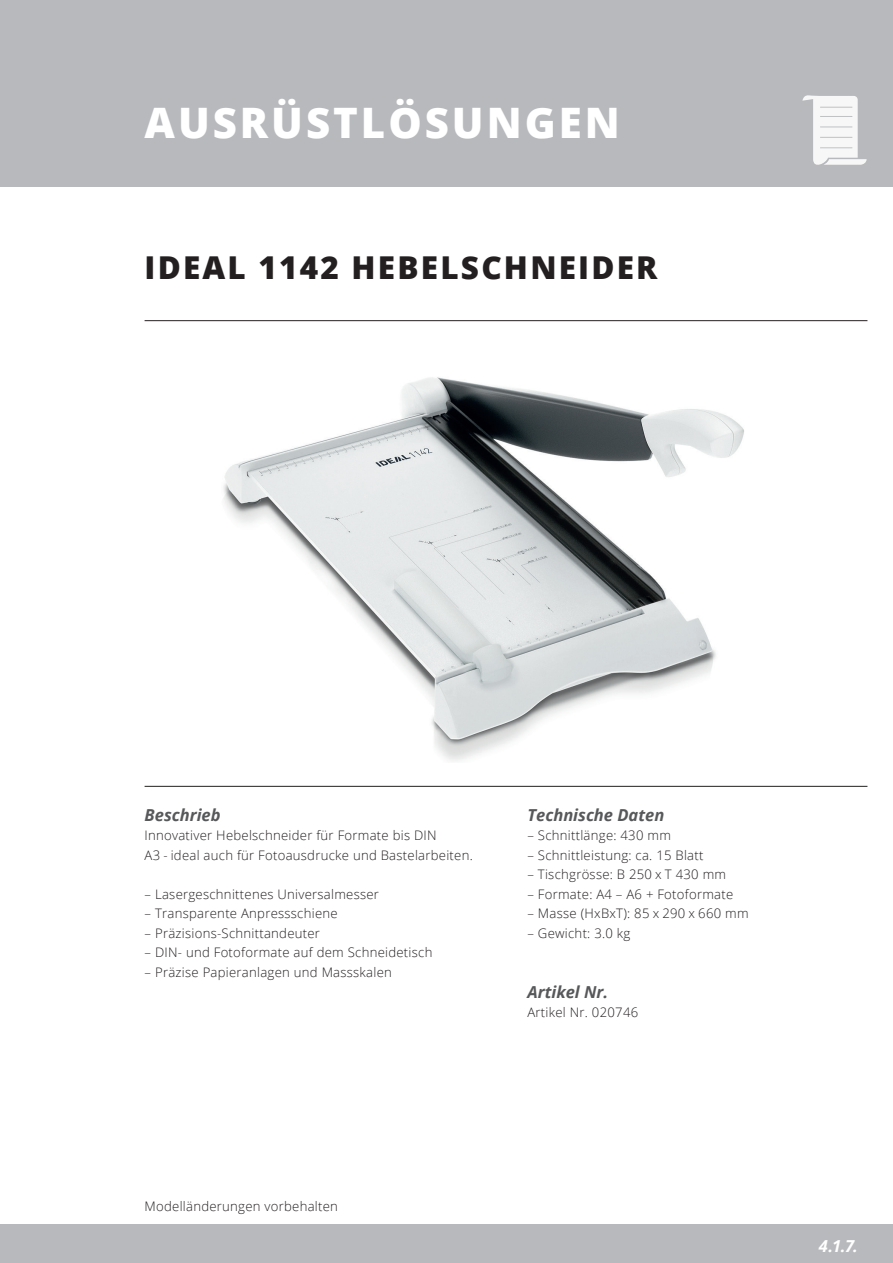
<style>
.page{position:relative;width:893px;height:1263px;background:#fff}
.page>*{position:absolute;margin:0;border:0;box-sizing:border-box;transform-origin:0 0}
.t1{font:800 42px "Open Sans";letter-spacing:.07em;color:#fff}
._01_Produkttiel{font:800 31.5px "Open Sans";letter-spacing:.07em;color:#231f20}
._02_Übertitel{font:italic 700 16.5px "Open Sans";color:#57585a}
._03_lauftext{font:italic 700 16.5px "Open Sans";color:#57585a}
._01_Produkttiel-2{font:italic 700 16.5px "Open Sans";color:#fff}
._03_lauftext-2{font:300 13.2px/19.5px "Open Sans";letter-spacing:.02em;color:#231f20}
</style>
<div class="page">
<img style="left:223px;top:377px;width:521px;height:384px">
<hr style="left:145px;top:320px;width:722px;height:1px;background:#231f20">
<hr style="left:145px;top:786px;width:722px;height:1px;background:#231f20">
<div style="left:0;top:1225px;width:893px;height:38px;background:#b8b9bc"></div>
<div style="left:0;top:0;width:893px;height:187px;background:#b8b9bc"></div>
<svg style="left:802px;top:95px;width:65px;height:70px"></svg>
<h1 class="t1" style="left:145px;top:91px;width:477px">AUSRÜSTLÖSUNGEN</h1>
<p class="_01_Produkttiel" style="left:145px;top:244px;width:515px">IDEAL 1142 HEBELSCHNEIDER</p>
<p class="_02_Übertitel" style="left:145px;top:803px;width:78px">Beschrieb</p>
<p class="_03_lauftext-2" style="left:145px;top:825px;width:330px">Innovativer Hebelschneider für Formate bis DIN<br>A3 - ideal auch für Fotoausdrucke und Bastelarbeiten.</p>
<p class="_03_lauftext-2" style="left:145px;top:884px;width:236px">– Lasergeschnittenes Universalmesser</p>
<p class="_03_lauftext-2" style="left:145px;top:903px;width:195px">– Transparente Anpressschiene</p>
<p class="_03_lauftext-2" style="left:145px;top:923px;width:177px">– Präzisions-Schnittandeuter</p>
<p class="_03_lauftext-2" style="left:145px;top:942px;width:289px">– DIN- und Fotoformate auf dem Schneidetisch</p>
<p class="_03_lauftext-2" style="left:145px;top:962px;width:249px">– Präzise Papieranlagen und Massskalen</p>
<p class="_02_Übertitel" style="left:527px;top:803px;width:138px">Technische Daten</p>
<p class="_03_lauftext-2" style="left:527px;top:825px;width:145px">– Schnittlänge: 430 mm</p>
<p class="_03_lauftext-2" style="left:527px;top:845px;width:178px">– Schnittleistung: ca. 15 Blatt</p>
<p class="_03_lauftext-2" style="left:527px;top:864px;width:200px">– Tischgrösse: B 250 x T 430 mm</p>
<p class="_03_lauftext-2" style="left:527px;top:884px;width:207px">– Formate: A4 – A6 + Fotoformate</p>
<p class="_03_lauftext-2" style="left:527px;top:903px;width:223px">– Masse (HxBxT): 85 x 290 x 660 mm</p>
<p class="_03_lauftext-2" style="left:527px;top:923px;width:104px">– Gewicht: 3.0 kg</p>
<p class="_03_lauftext" style="left:527px;top:980px;width:82px">Artikel Nr.</p>
<p class="_03_lauftext-2" style="left:527px;top:1002px;width:112px">Artikel Nr. 020746</p>
<p class="_03_lauftext-2" style="left:145px;top:1196px;width:195px">Modelländerungen vorbehalten</p>
<p class="_01_Produkttiel-2" style="left:819px;top:1235px;width:41px">4.1.7.</p>
</div>
